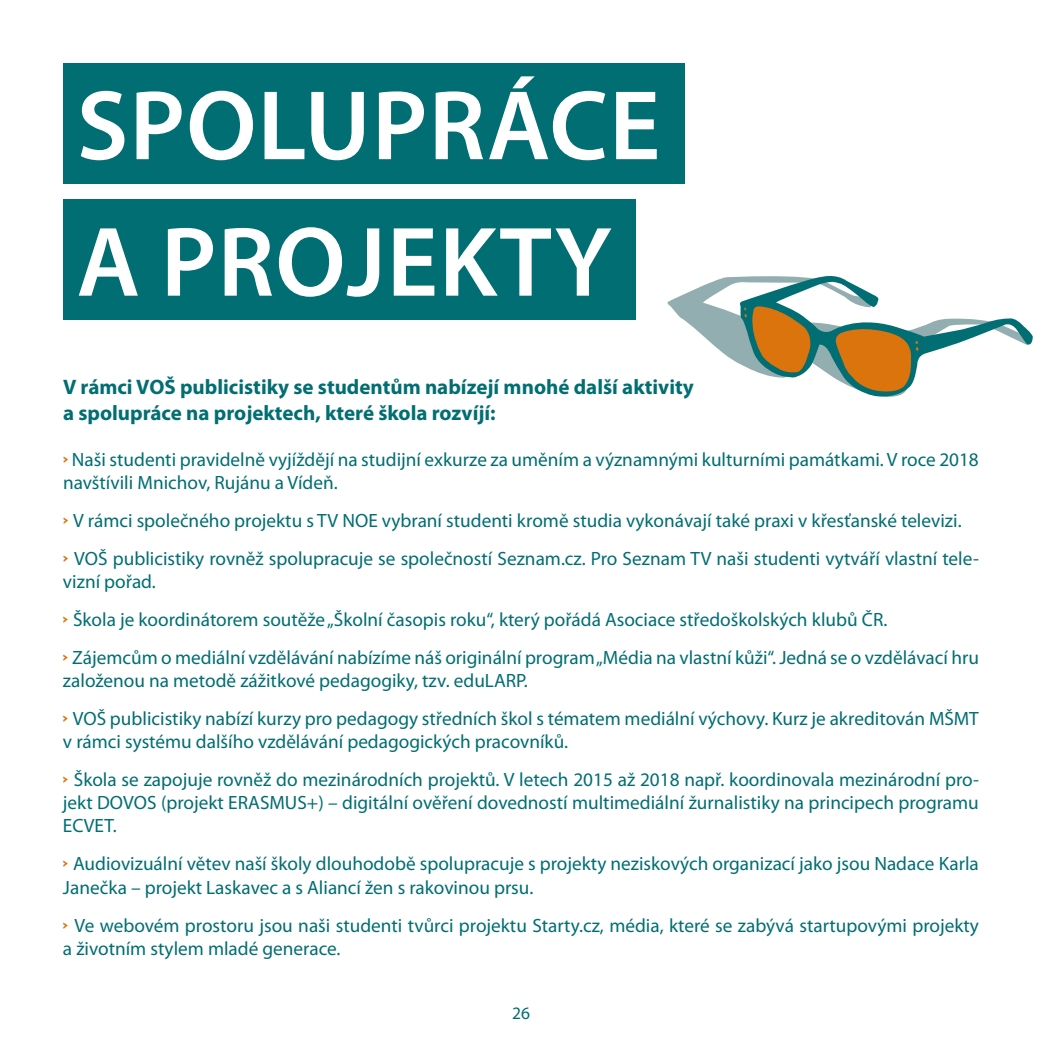
<style>
.page{position:relative;width:1042px;height:1042px;background:#fff}
.page>*{position:absolute;margin:0;border:0;box-sizing:border-box;transform-origin:0 0}
.t1{font:600 99.75px "Myriad Pro";color:#fff}
.t2{font:700 21px/25.2px "Myriad Pro";color:#006e72}
.t3{font:19.25px/38px "Myriad Pro";color:#006e72}
.t4{font:17.5px "Myriad Pro";color:#006e72}
.s1{font-family:"Anonim Round";color:#da740d}
</style>
<div class="page">
<svg style="left:667px;top:276px;width:71px;height:87px"></svg>
<svg style="left:738px;top:276px;width:295px;height:121px"></svg>
<div style="left:63px;top:63px;width:622px;height:121px;background:#006e72"></div>
<div style="left:63px;top:199px;width:572px;height:121px;background:#006e72"></div>
<h1 class="t1" style="left:77px;top:62px;width:60px">SPOLUPRÁC</h1>
<h1 class="t1" style="left:609px;top:62px;width:53px">E</h1>
<h1 class="t1" style="left:77px;top:199px;width:144px">A PRO</h1>
<h1 class="t1" style="left:346px;top:199px;width:149px">JEKTY</h1>
<p class="t2" style="left:63px;top:374px;width:632px">V rámci VOŠ publicistiky se studentům nabízejí mnohé další aktivity a spolupráce na projektech, které škola rozvíjí:</p>
<p class="t3" style="left:63px;top:447px;width:917px;line-height:23.1px"><span class="s1">&gt;</span> Naši studenti pravidelně vyjíždějí na studijní exkurze za uměním a významnými kulturními památkami. V roce 2018 navštívili Mnichov, Rujánu a Vídeň.</p>
<p class="t3" style="left:63px;top:501px;width:917px"><span class="s1">&gt;</span> V rámci společného projektu s TV NOE vybraní studenti kromě studia vykonávají také praxi v křesťanské televizi.<br><span class="s1">&gt;</span> VOŠ publicistiky rovněž spolupracuje se společností Seznam.cz. Pro Seznam TV naši studenti vytváří vlastní tele-</p>
<p class="t3" style="left:63px;top:562px;width:917px">vizní pořad.<br><span class="s1">&gt;</span> Škola je koordinátorem soutěže „Školní časopis roku“, který pořádá Asociace středoškolských klubů ČR.<br><span class="s1">&gt;</span> Zájemcům o mediální vzdělávání nabízíme náš originální program „Média na vlastní kůži“. Jedná se o vzdělávací hru</p>
<p class="t3" style="left:63px;top:661px;width:917px">založenou na metodě zážitkové pedagogiky, tzv. eduLARP.<br><span class="s1">&gt;</span> VOŠ publicistiky nabízí kurzy pro pedagogy středních škol s tématem mediální výchovy. Kurz je akreditován MŠMT</p>
<p class="t3" style="left:63px;top:722px;width:917px">v rámci systému dalšího vzdělávání pedagogických pracovníků.<br><span class="s1">&gt;</span> Škola se zapojuje rovněž do mezinárodních projektů. V letech 2015 až 2018 např. koordinovala mezinárodní pro-</p>
<p class="t3" style="left:63px;top:791px;width:917px;line-height:23.1px">jekt DOVOS (projekt ERASMUS+) – digitální ověření dovedností multimediální žurnalistiky na principech programu<br>ECVET.</p>
<p class="t3" style="left:63px;top:852px;width:917px;line-height:23.1px"><span class="s1">&gt;</span> Audiovizuální větev naší školy dlouhodobě spolupracuje s projekty neziskových organizací jako jsou Nadace Karla<br>Janečka – projekt Laskavec a s Aliancí žen s rakovinou prsu.</p>
<p class="t3" style="left:63px;top:913px;width:917px;line-height:23.1px"><span class="s1">&gt;</span> Ve webovém prostoru jsou naši studenti tvůrci projektu Starty.cz, média, které se zabývá startupovými projekty a životním stylem mladé generace.</p>
<p class="t4" style="left:512px;top:1002px;width:19px">26</p>
</div>
